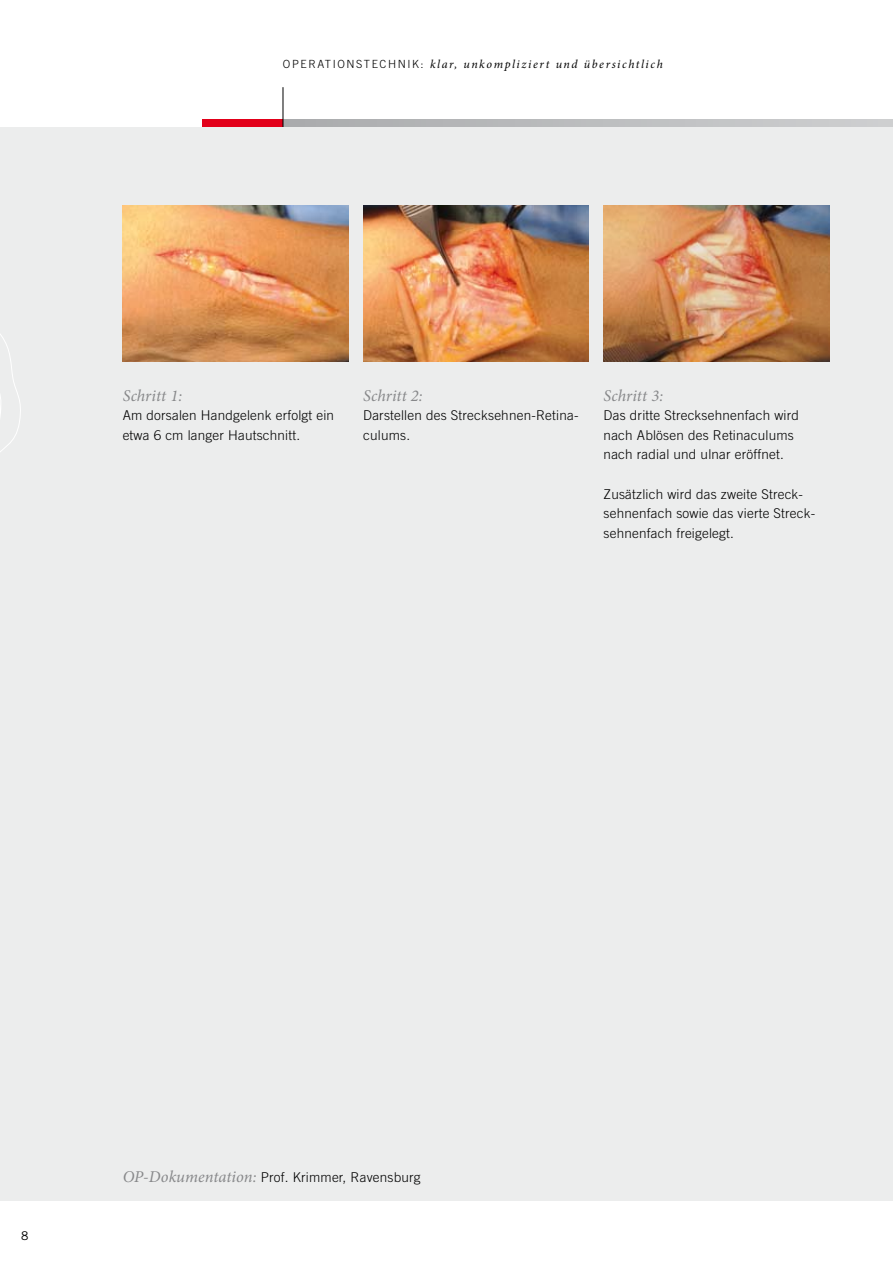
<style>
.page{position:relative;width:893px;height:1263px;background:#fff}
.page>*{position:absolute;margin:0;border:0;box-sizing:border-box;transform-origin:0 0}
.t1{font:italic 16.5px "Minion Pro";letter-spacing:.005em;color:#87888a}
.t2{font:300 13.5px/19.5px "Trade Gothic";letter-spacing:.015em;color:#000}
.t3{font:italic 12px "Minion Pro";letter-spacing:.13em;color:#000}
.t4{font:12px "Trade Gothic";color:#000}
.t5{font:300 11.25px "Trade Gothic";letter-spacing:.14em;color:#000}
.s1{font-family:"Trade Gothic";font-weight:300;font-style:normal;font-size:11.25px}
.s2{font-family:"Minion Pro";font-weight:400;font-style:italic;font-size:16.5px;color:#87888a}
</style>
<div class="page">
<svg style="left:284px;top:119px;width:608px;height:9px;background:#c1c2c3"></svg>
<div style="left:203px;top:119px;width:80px;height:9px;background:#e2001a"></div>
<hr style="left:283px;top:87px;width:1px;height:41px;background:#000">
<div style="left:0;top:128px;width:893px;height:1073px;background:#eceded"></div>
<img style="left:123px;top:206px;width:225px;height:156px">
<img style="left:363px;top:206px;width:226px;height:156px">
<img style="left:604px;top:206px;width:225px;height:156px">
<svg style="left:0;top:334px;width:21px;height:118px"></svg>
<p class="t5" style="left:283px;top:58px;width:9px">Oper</p>
<p class="t5" style="left:317px;top:58px;width:63px">ations tech</p>
<p class="t3" style="left:398px;top:56px;width:266px"><span class="s1">nik :</span> klar, unkompliziert und übersichtlich</p>
<p class="t1" style="left:123px;top:384px;width:61px">Schritt 1:</p>
<p class="t2" style="left:123px;top:406px;width:213px">Am dorsalen Handgelenk erfolgt ein etwa 6 cm langer Hautschnitt.</p>
<p class="t1" style="left:363px;top:384px;width:61px">Schritt 2:</p>
<p class="t2" style="left:363px;top:406px;width:217px">Darstellen des Strecksehnen-Retina&shy;culums.</p>
<p class="t1" style="left:604px;top:384px;width:61px">Schritt 3:</p>
<p class="t2" style="left:604px;top:406px;width:197px">Das dritte Strecksehnenfach wird nach Ablösen des Retinaculums nach radial und ulnar eröffnet.</p>
<p class="t2" style="left:604px;top:484px;width:213px">Zusätzlich wird das zweite Streck&shy;sehnenfach sowie das vierte Streck&shy;sehnenfach freigelegt.</p>
<p class="t4" style="left:21px;top:1228px;width:9px">8</p>
<p class="t2" style="left:123px;top:1167px;width:299px"><span class="s2">OP-Dokumentation:</span> Prof. Krimmer, Ravensburg</p>
</div>
